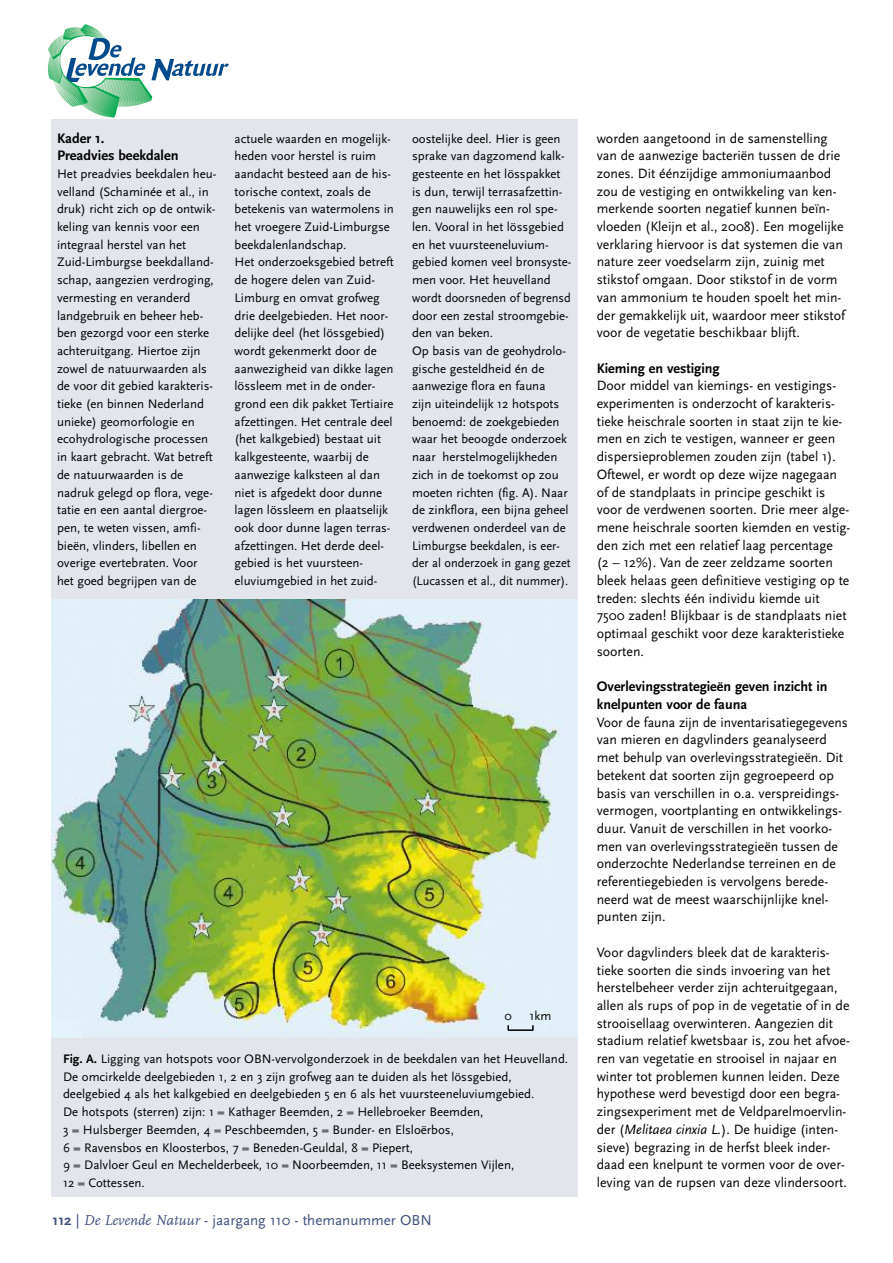
<style>
.page{position:relative;width:893px;height:1263px;background:#fff}
.page>*{position:absolute;margin:0;border:0;box-sizing:border-box;transform-origin:0 0}
.t1{font:15px "Scala Sans";color:#3f507f}
.t2{font:700 14.4px/17.7px "Scala Sans";color:#000}
.t3{font:14.1px/17.7px "Scala Sans";color:#000}
.t4{font:14.1px/17.7px "Scala Sans";color:#000;scale:.96 1}
.t5{font:12.9px/17.7px "Scala Sans";color:#000}
.s1{font-weight:700}
.s2{font-family:"FF Scala";font-style:italic}
.s3{font-style:italic}
</style>
<div class="page">
<div style="left:51px;top:1036px;width:527px;height:160px;background:#e2e5ec"></div>
<svg style="left:47px;top:24px;width:182px;height:93px"></svg>
<div style="left:51px;top:119px;width:527px;height:484px;background:#e2e5ec"></div>
<img style="left:51px;top:600px;width:527px;height:437px">
<hr style="left:508px;top:1029px;width:25px;height:2px;background:#000">
<p class="t2" style="left:57px;top:129px;width:123px">Kader 1.<br>Preadvies beekdalen</p>
<p class="t5" style="left:57px;top:165px;width:161px">Het preadvies beekdalen heu&shy;velland (Schaminée et al., in druk) richt zich op de ontwik&shy;keling van kennis voor een integraal herstel van het<br>Zuid-Limburgse beekdalland&shy;schap, aangezien verdroging, vermesting en veranderd landgebruik en beheer heb&shy;ben gezorgd voor een sterke achteruitgang. Hiertoe zijn zowel de natuurwaarden als de voor dit gebied karakteris&shy;tieke (en binnen Nederland unieke) geomorfologie en ecohydrologische processen in kaart gebracht. Wat betreft de natuurwaarden is de nadruk gelegd op flora, vege&shy;tatie en een aantal diergroe&shy;pen, te weten vissen, amfi&shy;bieën, vlinders, libellen en overige evertebraten. Voor het goed begrijpen van de</p>
<p class="t5" style="left:235px;top:129px;width:161px">actuele waarden en mogelijk&shy;heden voor herstel is ruim aandacht besteed aan de his&shy;torische context, zoals de betekenis van watermolens in het vroegere Zuid-Limburgse beekdalenlandschap.<br>Het onderzoeksgebied betreft de hogere delen van Zuid-<br>Limburg en omvat grofweg drie deelgebieden. Het noor&shy;delijke deel (het lössgebied) wordt gekenmerkt door de aanwezigheid van dikke lagen lössleem met in de onder&shy;grond een dik pakket Tertiaire afzettingen. Het centrale deel (het kalkgebied) bestaat uit kalkgesteente, waarbij de aanwezige kalksteen al dan niet is afgedekt door dunne lagen lössleem en plaatselijk ook door dunne lagen terras&shy;afzettingen. Het derde deel&shy;gebied is het vuursteen&shy;eluviumgebied in het zuid-</p>
<p class="t5" style="left:412px;top:129px;width:161px">oostelijke deel. Hier is geen sprake van dagzomend kalk&shy;gesteente en het lösspakket is dun, terwijl terrasafzettin&shy;gen nauwelijks een rol spe&shy;len. Vooral in het lössgebied en het vuursteeneluvium&shy;gebied komen veel bronsyste&shy;men voor. Het heuvelland wordt doorsneden of begrensd door een zestal stroomgebie&shy;den van beken.<br>Op basis van de geohydrolo&shy;gische gesteldheid én de aanwezige flora en fauna<br>zijn uiteindelijk 12 hotspots benoemd: de zoekgebieden waar het beoogde onderzoek naar herstelmogelijkheden zich in de toekomst op zou moeten richten (fig. A). Naar de zinkflora, een bijna geheel verdwenen onderdeel van de<br>Limburgse beekdalen, is eer&shy;der al onderzoek in gang gezet (Lucassen et al., dit nummer).</p>
<p class="t5" style="left:504px;top:1007px;width:9px">0</p>
<p class="t5" style="left:529px;top:1007px;width:23px">1km</p>
<p class="t5" style="left:63px;top:1050px;width:507px"><span class="s1">Fig. A.</span> Ligging van hotspots voor OBN-vervolgonderzoek in de beekdalen van het Heuvelland.<br>De omcirkelde deelgebieden 1, 2 en 3 zijn grofweg aan te duiden als het lössgebied, deelgebied 4 als het kalkgebied en deelgebieden 5 en 6 als het vuursteeneluviumgebied.<br>De hotspots (sterren) zijn: 1 = Kathager Beemden, 2 = Hellebroeker Beemden,<br>3 = Hulsberger Beemden, 4 = Peschbeemden, 5 = Bunder- en Elsloërbos,<br>6 = Ravensbos en Kloosterbos, 7 = Beneden-Geuldal, 8 = Piepert,<br>9 = Dalvloer Geul en Mechelderbeek, 10 = Noorbeemden, 11 = Beeksystemen Vijlen,<br>12 = Cottessen.</p>
<p class="t1" style="left:53px;top:1211px;width:381px"><span class="s1">112</span> | <span class="s2">De Levende Natuur</span> - jaargang 110 - themanummer OBN</p>
<p class="t3" style="left:597px;top:129px;width:250px">worden aangetoond in de samenstelling van de aanwezige bacteriën tussen de drie zones. Dit éénzijdige ammoniumaanbod zou de vestiging en ontwikkeling van ken&shy;merkende soorten negatief kunnen beïn&shy;vloeden (Kleijn et al., 2008). Een mogelijke verklaring hiervoor is dat systemen die van nature zeer voedselarm zijn, zuinig met stikstof omgaan. Door stikstof in de vorm van ammonium te houden spoelt het min&shy;der gemakkelijk uit, waardoor meer stikstof voor de vegetatie beschikbaar blijft.</p>
<p class="t2" style="left:597px;top:359px;width:125px">Kieming en vestiging</p>
<p class="t3" style="left:597px;top:377px;width:255px">Door middel van kiemings- en vestigings&shy;experimenten is onderzocht of karakteris&shy;tieke heischrale soorten in staat zijn te kie&shy;men en zich te vestigen, wanneer er geen dispersieproblemen zouden zijn (tabel 1).<br>Oftewel, er wordt op deze wijze nagegaan of de standplaats in principe geschikt is voor de verdwenen soorten. Drie meer alge&shy;mene heischrale soorten kiemden en vestig&shy;den zich met een relatief laag percentage<br>(2 – 12%). Van de zeer zeldzame soorten bleek helaas geen definitieve vestiging op te treden: slechts één individu kiemde uit 7500 zaden! Blijkbaar is de standplaats niet optimaal geschikt voor deze karakteristieke soorten.</p>
<p class="t2" style="left:597px;top:677px;width:232px">Overlevingsstrategieën geven inzicht in knelpunten voor de fauna</p>
<p class="t4" style="left:597px;top:713px;width:263px">Voor de fauna zijn de inventarisatiegegevens van mieren en dagvlinders geanalyseerd met behulp van overlevingsstrategieën. Dit betekent dat soorten zijn gegroepeerd op basis van verschillen in o.a. verspreidings&shy;vermogen, voortplanting en ontwikkelings&shy;duur. Vanuit de verschillen in het voorko&shy;men van overlevingsstrategieën tussen de onderzochte Nederlandse terreinen en de referentiegebieden is vervolgens berede&shy;neerd wat de meest waarschijnlijke knel&shy;punten zijn.</p>
<p class="t3" style="left:597px;top:943px;width:255px">Voor dagvlinders bleek dat de karakteris&shy;tieke soorten die sinds invoering van het herstelbeheer verder zijn achteruitgegaan, allen als rups of pop in de vegetatie of in de strooisellaag overwinteren. Aangezien dit stadium relatief kwetsbaar is, zou het afvoe&shy;ren van vegetatie en strooisel in najaar en winter tot problemen kunnen leiden. Deze hypothese werd bevestigd door een begra&shy;zingsexperiment met de Veldparelmoervlin&shy;der (<span class="s3">Melitaea cinxia L.</span>). De huidige (inten&shy;sieve) begrazing in de herfst bleek inder&shy;daad een knelpunt te vormen voor de over&shy;leving van de rupsen van deze vlindersoort.</p>
</div>
